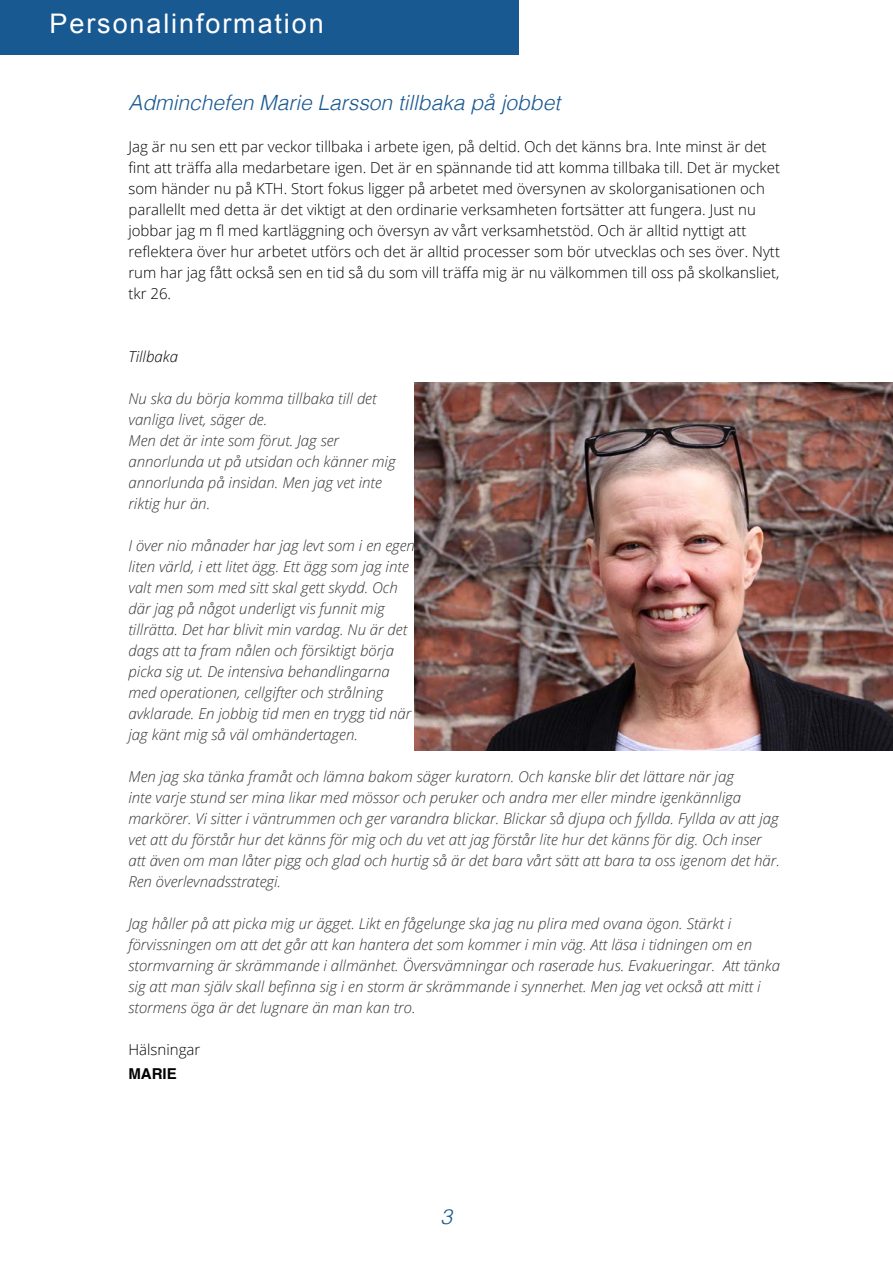
<style>
.page{position:relative;width:893px;height:1263px;background:#fff}
.page>*{position:absolute;margin:0;border:0;box-sizing:border-box;transform-origin:0 0}
.t1{font:27px "Arial";letter-spacing:.07em;color:#fff}
.t2{font:italic 300 21px "Helvetica";color:#195992}
.t3{font:italic 300 15px/21px "Open Sans";color:#333}
.t4{font:300 15px/21px "Open Sans";color:#000}
.t5{font:italic 300 15px "Open Sans";color:#000}
.t6{font:700 15px "Helvetica";color:#000}
</style>
<div class="page">
<div style="left:0;top:0;width:518px;height:54px;background:#195992"></div>
<img style="left:415px;top:383px;width:478px;height:368px">
<h1 class="t1" style="left:50px;top:6px;width:276px">Personalinformation</h1>
<h2 class="t2" style="left:128px;top:85px;width:433px">Adminchefen Marie Larsson tillbaka på jobbet</h2>
<p class="t4" style="left:128px;top:136px;width:653px">Jag är nu sen ett par veckor tillbaka i arbete igen, på deltid. Och det känns bra. Inte minst är det fint att träffa alla medarbetare igen. Det är en spännande tid att komma tillbaka till. Det är mycket som händer nu på KTH. Stort fokus ligger på arbetet med översynen av skolorganisationen och parallellt med detta är det viktigt at den ordinarie verksamheten fortsätter att fungera. Just nu jobbar jag m fl med kartläggning och översyn av vårt verksamhetstöd. Och är alltid nyttigt att reflektera över hur arbetet utförs och det är alltid processer som bör utvecklas och ses över. Nytt rum har jag fått också sen en tid så du som vill träffa mig är nu välkommen till oss på skolkansliet, tkr 26.</p>
<p class="t5" style="left:128px;top:346px;width:51px">Tillbaka</p>
<p class="t3" style="left:128px;top:388px;width:269px">Nu ska du börja komma tillbaka till det vanliga livet, säger de.<br>Men det är inte som förut. Jag ser annorlunda ut på utsidan och känner mig annorlunda på insidan. Men jag vet inte riktig hur än.</p>
<p class="t3" style="left:128px;top:535px;width:288px">I över nio månader har jag levt som i en egen liten värld, i ett litet ägg. Ett ägg som jag inte valt men som med sitt skal gett skydd. Och där jag på något underligt vis funnit mig tillrätta. Det har blivit min vardag. Nu är det dags att ta fram nålen och försiktigt börja picka sig ut. De intensiva behandlingarna med operationen, cellgifter och strålning avklarade. En jobbig tid men en trygg tid när jag känt mig så väl omhändertagen.</p>
<p class="t3" style="left:128px;top:766px;width:653px">Men jag ska tänka framåt och lämna bakom säger kuratorn. Och kanske blir det lättare när jag<br>inte varje stund ser mina likar med mössor och peruker och andra mer eller mindre igenkännliga markörer. Vi sitter i väntrummen och ger varandra blickar. Blickar så djupa och fyllda. Fyllda av att jag vet att du förstår hur det känns för mig och du vet att jag förstår lite hur det känns för dig. Och inser att även om man låter pigg och glad och hurtig så är det bara vårt sätt att bara ta oss igenom det här.<br>Ren överlevnadsstrategi.</p>
<p class="t3" style="left:128px;top:913px;width:653px">Jag håller på att picka mig ur ägget. Likt en fågelunge ska jag nu plira med ovana ögon. Stärkt i förvissningen om att det går att kan hantera det som kommer i min väg. Att läsa i tidningen om en stormvarning är skrämmande i allmänhet. Översvämningar och raserade hus. Evakueringar. Att tänka sig att man själv skall befinna sig i en storm är skrämmande i synnerhet. Men jag vet också att mitt i stormens öga är det lugnare än man kan tro.</p>
<p class="t4" style="left:128px;top:1039px;width:73px">Hälsningar</p>
<p class="t6" style="left:128px;top:1062px;width:50px">MARIE</p>
<h2 class="t2" style="left:441px;top:1199px;width:13px">3</h2>
</div>
